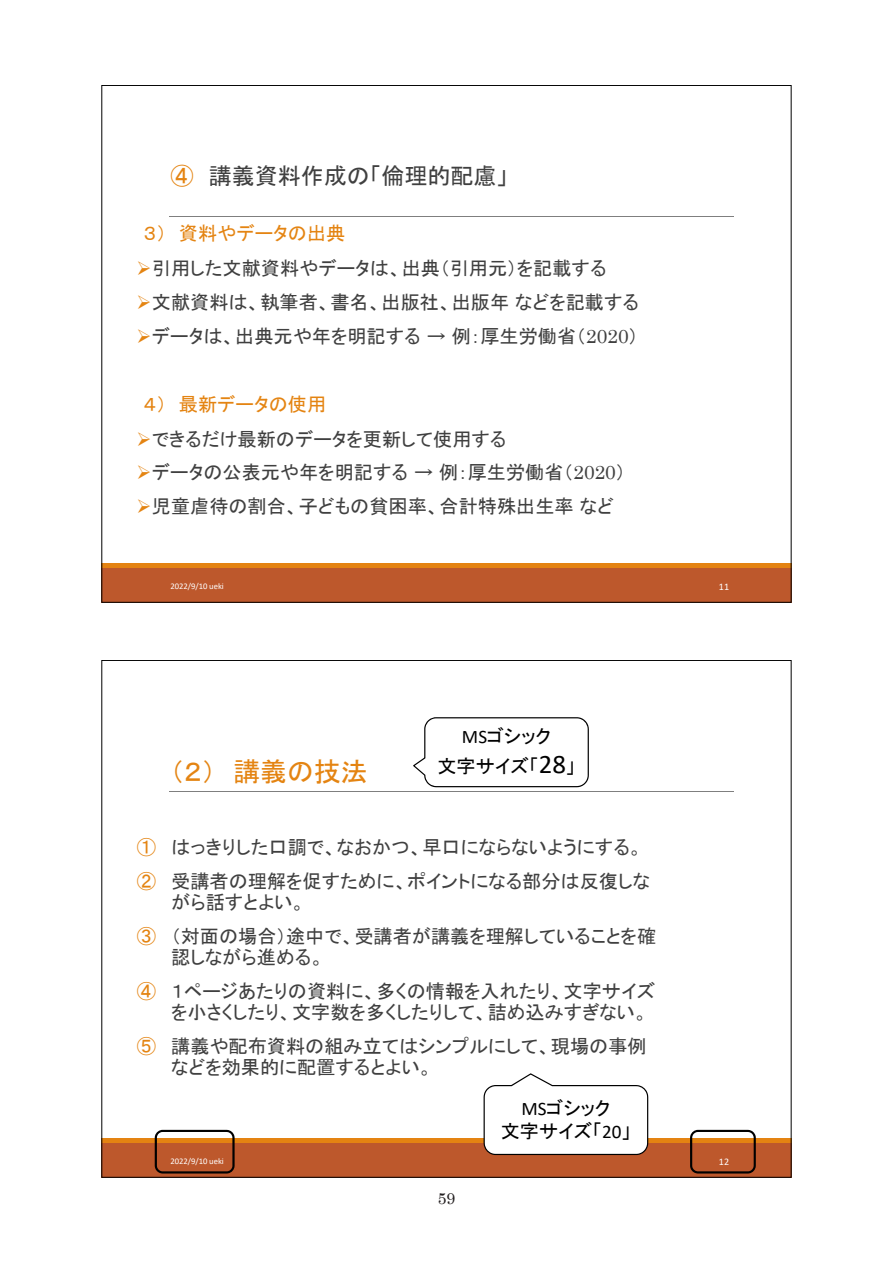
<style>
.page{position:relative;width:893px;height:1263px;background:#fff}
.page>*{position:absolute;margin:0;border:0;box-sizing:border-box;transform-origin:0 0}
.t1{font:26.85px "MS P Gothic";color:#e48412}
.t2{font:22.95px "MS P Gothic";color:#404040}
.t3{font:19.2px/34.2px "MS P Gothic";color:#404040}
.t4{font:19.2px/29.8px "MS P Gothic";color:#000;text-align:center}
.t5{font:19.2px "MS P Gothic";color:#e48412}
.t6{font:15.75px "Century";color:#231f20}
.t7{font:10.05px "Calibri";color:#fff}
.t8{font:8.55px "Calibri";color:#fff}
.s1{color:#e48412}
.s2{font-family:"Century"}
.s3{font-family:"Calibri"}
.s4{font-family:"Calibri";font-size:26.85px}
</style>
<div class="page">
<div style="left:101px;top:568px;width:691px;height:35px;background:#bd582c"></div>
<div style="left:101px;top:563px;width:691px;height:5px;background:#e48312"></div>
<hr style="left:169px;top:216px;width:564px;height:1px;background:#7f7f7f">
<div style="left:101px;top:1143px;width:691px;height:35px;background:#bd582c"></div>
<div style="left:101px;top:1138px;width:691px;height:5px;background:#e48312"></div>
<hr style="left:169px;top:791px;width:564px;height:1px;background:#7f7f7f">
<svg style="left:413px;top:717px;width:176px;height:70px"></svg>
<svg style="left:484px;top:1073px;width:164px;height:82px"></svg>
<svg style="left:155px;top:1130px;width:80px;height:43px"></svg>
<svg style="left:690px;top:1130px;width:66px;height:43px"></svg>
<p class="t2" style="left:170px;top:164px;width:339px"><span class="s1">④</span> 講義資料作成の「倫理的配慮」</p>
<p class="t5" style="left:144px;top:224px;width:203px">３） 資料やデータの出典</p>
<p class="t3" style="left:137px;top:251px;width:471px"><span class="s1">➢</span>引用した文献資料やデータは、出典（引用元）を記載する</p>
<p class="t3" style="left:137px;top:285px;width:504px"><span class="s1">➢</span>文献資料は、執筆者、書名、出版社、出版年などを記載する</p>
<p class="t3" style="left:137px;top:319px;width:503px"><span class="s1">➢</span>データは、出典元や年を明記する → 例：厚生労働省（<span class="s2">2020</span>）</p>
<p class="t5" style="left:144px;top:395px;width:184px">４） 最新データの使用</p>
<p class="t3" style="left:137px;top:422px;width:371px"><span class="s1">➢</span>できるだけ最新のデータを更新して使用する</p>
<p class="t3" style="left:137px;top:455px;width:490px"><span class="s1">➢</span>データの公表元や年を明記する → 例：厚生労働省（<span class="s2">2020</span>）</p>
<p class="t3" style="left:137px;top:489px;width:479px"><span class="s1">➢</span>児童虐待の割合、子どもの貧困率、合計特殊出生率など</p>
<p class="t8" style="left:170px;top:581px;width:55px">2022/9/10 ueki</p>
<p class="t7" style="left:719px;top:579px;width:12px">11</p>
<h1 class="t1" style="left:170px;top:758px;width:199px">（２） 講義の技法</h1>
<p class="t4" style="left:437px;top:721px;width:140px"><span class="s3">MS</span>ゴシック<br>文字サイズ「<span class="s4">28</span>」</p>
<p class="t3" style="left:137px;top:830px;width:515px"><span class="s1">①</span> はっきりした口調で、なおかつ、早口にならないようにする。<br><span class="s1">②</span> 受講者の理解を促すために、ポイントになる部分は反復しな</p>
<p class="t3" style="left:137px;top:885px;width:521px;text-indent:35px">がら話すとよい。<br><span class="s1">③</span> （対面の場合）途中で、受講者が講義を理解していることを確</p>
<p class="t3" style="left:137px;top:940px;width:520px;text-indent:35px">認しながら進める。<br><span class="s1">④</span> １ページあたりの資料に、多くの情報を入れたり、文字サイズ</p>
<p class="t3" style="left:137px;top:995px;width:513px;text-align:right">を小さくしたり、文字数を多くしたりして、詰め込みすぎない。<br><span class="s1">⑤</span> 講義や配布資料の組み立てはシンプルにして、現場の事例</p>
<p class="t3" style="left:171px;top:1050px;width:263px">などを効果的に配置するとよい。</p>
<p class="t8" style="left:170px;top:1155px;width:55px">2022/9/10 ueki</p>
<p class="t6" style="left:438px;top:1185px;width:19px">59</p>
<p class="t4" style="left:501px;top:1097px;width:132px;line-height:23.1px"><span class="s3">MS</span>ゴシック<br>文字サイズ「<span class="s3">20</span>」</p>
<p class="t7" style="left:719px;top:1154px;width:12px">12</p>
</div>
